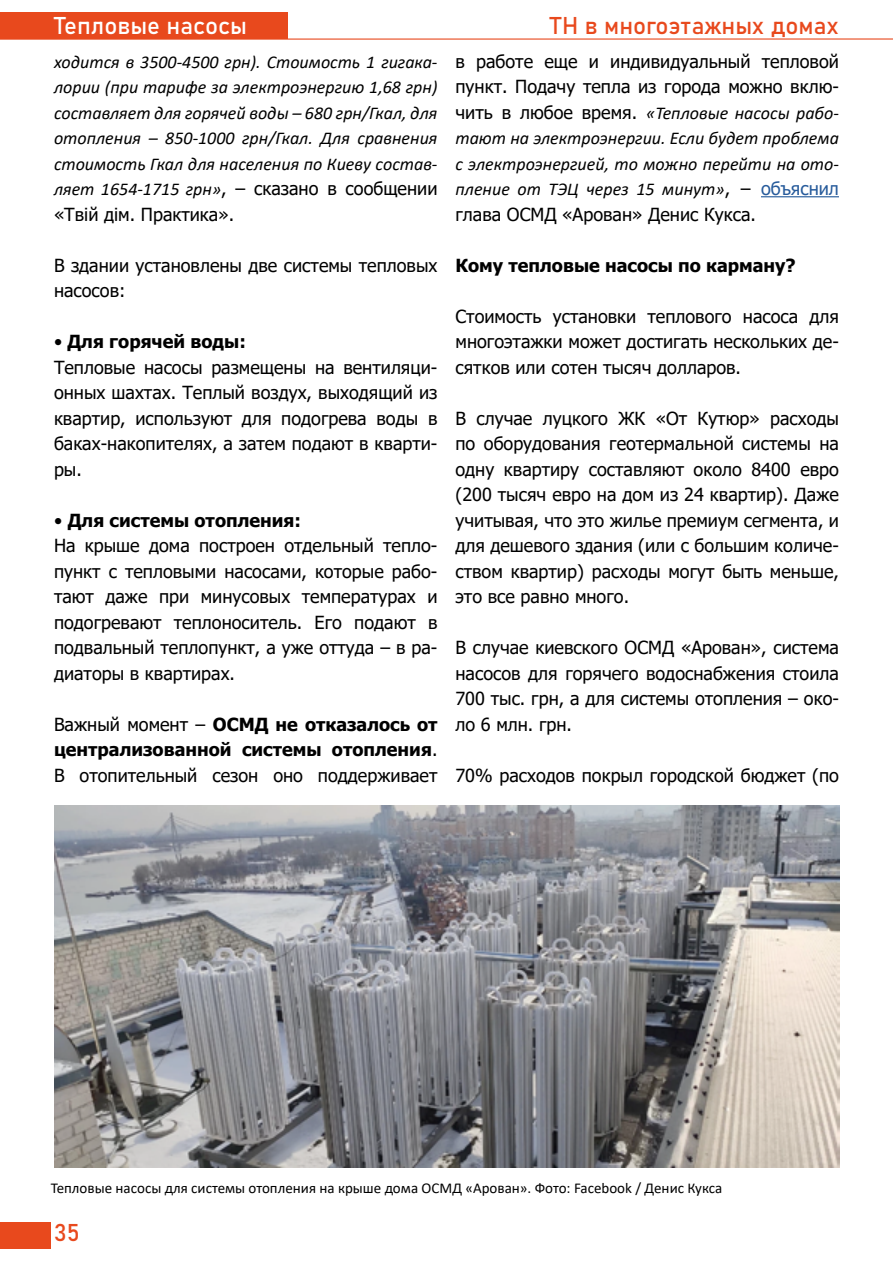
<style>
.page{position:relative;width:893px;height:1263px;background:#fff}
.page>*{position:absolute;margin:0;border:0;box-sizing:border-box;transform-origin:0 0}
.t1{font:24px "Bahnschrift 400 100";color:#e8491d}
.t2{font:24px "Bahnschrift 400 100";color:#fff}
.t3{font:18px/25.5px "Tahoma";color:#000}
.t4{font:italic 18px/25.5px "Calibri";color:#000;text-align:justify}
.t5{font:700 18px/25.5px "Tahoma";color:#000;text-align:justify}
.t6{font:15px "Calibri";color:#000}
.s1{font-family:"Calibri";font-style:italic}
.s2{font-weight:700}
.s3{font-weight:400}
.s4{font-family:"Tahoma";font-style:normal}
.s5{font-family:"Tahoma";font-style:normal;color:#275b9b}
</style>
<div class="page">
<div style="left:0;top:1222px;width:51px;height:26px;background:#e8491d"></div>
<div style="left:0;top:13px;width:287px;height:26px;background:#e8491d"></div>
<hr style="left:0;top:38px;width:893px;height:2px;background:#e84a1f">
<hr style="left:761px;top:196px;width:78px;height:1px;background:#275b9b">
<img style="left:55px;top:805px;width:785px;height:363px">
<h1 class="t2" style="left:54px;top:7px;width:194px">Тепловые насосы</h1>
<p class="t4" style="left:54px;top:48px;width:385px">ходится в 3500-4500 грн). Стоимость 1 гигака&shy;лории (при тарифе за электроэнергию 1,68 грн) составляет для горячей воды – 680 грн/Гкал, для отопления – 850-1000 грн/Гкал. Для сравнения стоимость Гкал для населения по Киеву состав-</p>
<p class="t3" style="left:54px;top:177px;width:385px"><span class="s1">ляет 1654-1715 грн»</span>, – сказано в сообщении «Твій дім. Практика».</p>
<p class="t3" style="left:54px;top:253px;width:385px">В здании установлены две системы тепловых насосов:</p>
<p class="t3" style="left:54px;top:330px;width:385px">• <span class="s2">Для горячей воды:<br></span>Тепловые насосы размещены на вентиляци&shy;онных шахтах. Теплый воздух, выходящий из квартир, используют для подогрева воды в баках-накопителях, а затем подают в кварти&shy;ры.</p>
<p class="t3" style="left:54px;top:508px;width:385px">• <span class="s2">Для системы отопления:<br></span>На крыше дома построен отдельный тепло&shy;пункт с тепловыми насосами, которые рабо&shy;тают даже при минусовых температурах и подогревают теплоноситель. Его подают в подвальный теплопункт, а уже оттуда – в ра&shy;диаторы в квартирах.</p>
<p class="t5" style="left:54px;top:712px;width:385px"><span class="s3">Важный момент –</span> ОСМД не отказалось от централизованной системы отопления<span class="s3">.<br>В отопительный сезон оно поддерживает</span></p>
<h1 class="t1" style="left:550px;top:7px;width:290px">ТН в многоэтажных домах</h1>
<p class="t3" style="left:455px;top:49px;width:385px">в работе еще и индивидуальный тепловой пункт. Подачу тепла из города можно вклю-</p>
<p class="t4" style="left:455px;top:99px;width:385px"><span class="s4">чить в любое время.</span> «Тепловые насосы рабо&shy;тают на электроэнергии. Если будет проблема с электроэнергией, то можно перейти на ото&shy;пление от ТЭЦ через 15 минут»<span class="s4">, –</span> <span class="s5">объяснил</span></p>
<p class="t3" style="left:455px;top:203px;width:302px">глава ОСМД «Арован» Денис Кукса.</p>
<p class="t5" style="left:455px;top:253px;width:342px">Кому тепловые насосы по карману?</p>
<p class="t3" style="left:455px;top:305px;width:385px;text-align:justify">Стоимость установки теплового насоса для многоэтажки может достигать нескольких де&shy;сятков или сотен тысяч долларов.</p>
<p class="t3" style="left:455px;top:407px;width:385px;text-align:justify">В случае луцкого ЖК «От Кутюр» расходы по оборудования геотермальной системы на одну квартиру составляют около 8400 евро (200 тысяч евро на дом из 24 квартир). Даже учитывая, что это жилье премиум сегмента, и для дешевого здания (или с большим количе&shy;ством квартир) расходы могут быть меньше, это все равно много.</p>
<p class="t3" style="left:455px;top:636px;width:385px;text-align:justify">В случае киевского ОСМД «Арован», система насосов для горячего водоснабжения стоила 700 тыс. грн, а для системы отопления – око&shy;ло 6 млн. грн.</p>
<p class="t3" style="left:455px;top:764px;width:385px">70% расходов покрыл городской бюджет (по</p>
<p class="t6" style="left:51px;top:1178px;width:673px">Тепловые насосы для системы отопления на крыше дома ОСМД «Арован». Фото: Facebook / Денис Кукса</p>
<h1 class="t1" style="left:54px;top:1214px;width:27px">35</h1>
</div>
